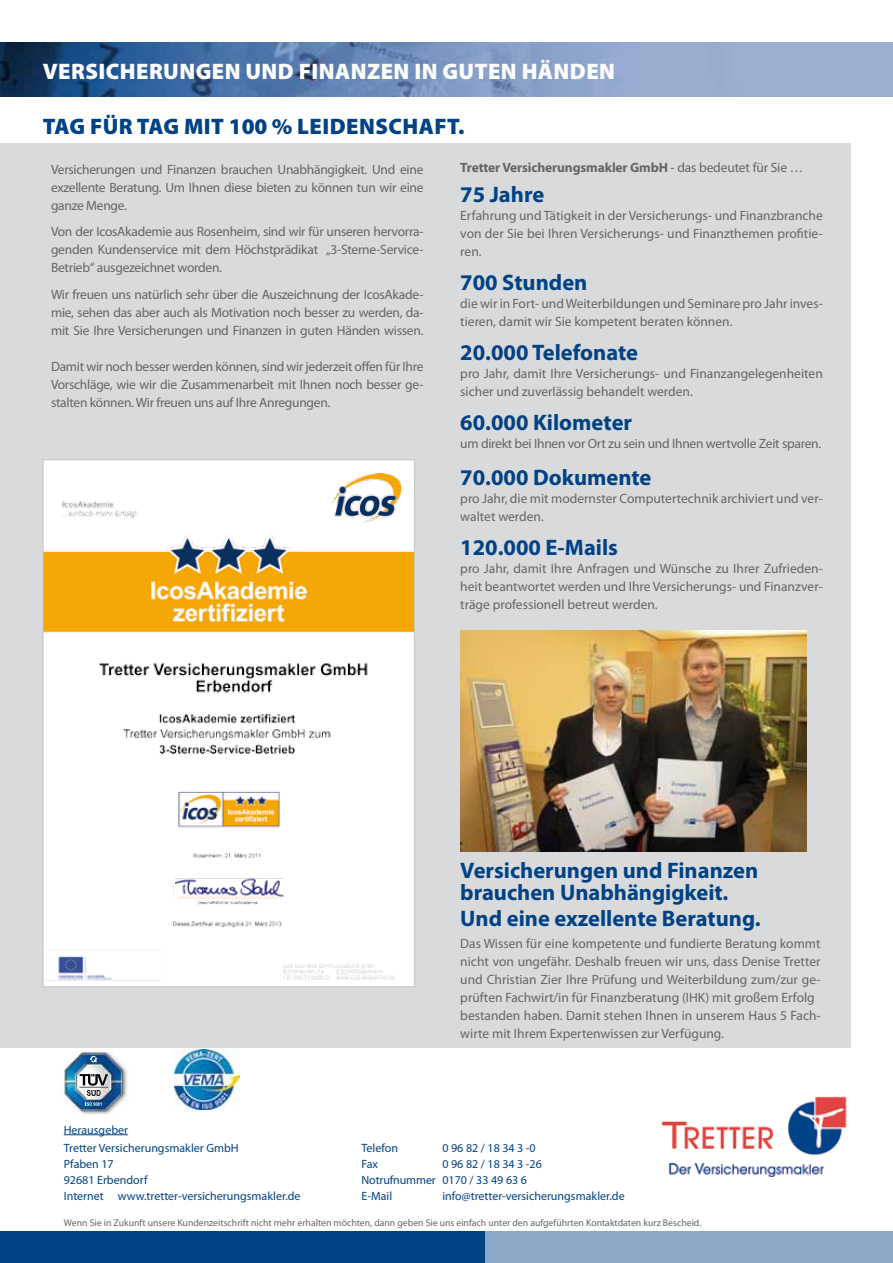
<style>
.page{position:relative;width:893px;height:1263px;background:#fff}
.page>*{position:absolute;margin:0;border:0;box-sizing:border-box;transform-origin:0 0}
.t1{font:700 22.5px/22.5px "Myriad Pro";color:#004284}
.t2{font:900 22.5px "Myriad Pro";letter-spacing:.02em;color:#fff}
.t3{font:900 22.5px "Myriad Pro";letter-spacing:.02em;color:#004284}
.t4{font:13.5px/18px "Myriad Pro";color:#646567;text-align:justify}
.t5{font:13.5px "Myriad Pro";letter-spacing:-.02em;color:#646567}
.t6{font:700 13.5px "Myriad Pro";letter-spacing:-.01em;color:#646567}
.t7{font:12px/15.8px "Myriad Pro";color:#004284}
.t8{font:9.75px "Myriad Pro";color:#646567}
.s1{font-weight:400}
</style>
<div class="page">
<img style="left:64px;top:1051px;width:63px;height:64px">
<svg style="left:79px;top:1074px;width:29px;height:22px"></svg>
<svg style="left:90px;top:1056px;width:8px;height:6px"></svg>
<svg style="left:86px;top:1102px;width:16px;height:4px"></svg>
<div style="left:0;top:1231px;width:893px;height:32px;background:#004284"></div>
<div style="left:485px;top:1231px;width:408px;height:32px;background:#8ca9c7"></div>
<img style="left:0;top:43px;width:893px;height:54px">
<hr style="left:64px;top:1134px;width:64px;height:1px;background:#004284">
<img style="left:661px;top:1096px;width:186px;height:80px">
<div style="left:0;top:144px;width:850px;height:904px;background:#d9dadb"></div>
<img style="left:174px;top:1050px;width:65px;height:60px">
<div style="left:43px;top:460px;width:371px;height:527px;background:#fff"></div>
<img style="left:45px;top:473px;width:368px;height:508px">
<img style="left:460px;top:631px;width:346px;height:220px">
<h1 class="t2" style="left:43px;top:57px;width:574px">VERSICHERUNGEN UND FINANZEN IN GUTEN HÄNDEN</h1>
<h1 class="t3" style="left:43px;top:111px;width:423px">TAG FÜR TAG MIT 100 % LEIDENSCHAFT.</h1>
<p class="t4" style="left:51px;top:160px;width:374px">Versicherungen und Finanzen brauchen Unabhängigkeit. Und eine exzellente Beratung. Um Ihnen diese bieten zu können tun wir eine ganze Menge.</p>
<p class="t4" style="left:51px;top:223px;width:374px">Von der IcosAkademie aus Rosenheim, sind wir für unseren hervorra&shy;genden Kundenservice mit dem Höchstprädikat „3-Sterne-Service-Betrieb“ ausgezeichnet worden.</p>
<p class="t4" style="left:51px;top:285px;width:374px">Wir freuen uns natürlich sehr über die Auszeichnung der IcosAkade&shy;mie, sehen das aber auch als Motivation noch besser zu werden, da&shy;mit Sie Ihre Versicherungen und Finanzen in guten Händen wissen.</p>
<p class="t4" style="left:51px;top:357px;width:374px">Damit wir noch besser werden können, sind wir jederzeit offen für Ihre Vorschläge, wie wir die Zusammenarbeit mit Ihnen noch besser ge&shy;stalten können. Wir freuen uns auf Ihre Anregungen.</p>
<p class="t6" style="left:460px;top:159px;width:344px">Tretter Versicherungsmakler GmbH <span class="s1">- das bedeutet für Sie …</span></p>
<h1 class="t1" style="left:460px;top:182px;width:85px">75 Jahre</h1>
<p class="t4" style="left:460px;top:206px;width:364px">Erfahrung und Tätigkeit in der Versicherungs- und Finanzbranche von der Sie bei Ihren Versicherungs- und Finanzthemen profitie&shy;ren.</p>
<h1 class="t1" style="left:460px;top:270px;width:129px">700 Stunden</h1>
<p class="t4" style="left:460px;top:294px;width:364px">die wir in Fort- und Weiterbildungen und Seminare pro Jahr inves&shy;tieren, damit wir Sie kompetent beraten können.</p>
<h1 class="t1" style="left:460px;top:340px;width:179px">20.000 Telefonate</h1>
<p class="t4" style="left:460px;top:364px;width:364px">pro Jahr, damit Ihre Versicherungs- und Finanzangelegenheiten sicher und zuverlässig behandelt werden.</p>
<h1 class="t1" style="left:460px;top:410px;width:173px">60.000 Kilometer</h1>
<p class="t5" style="left:460px;top:435px;width:362px">um direkt bei Ihnen vor Ort zu sein und Ihnen wertvolle Zeit sparen.</p>
<h1 class="t1" style="left:460px;top:466px;width:193px">70.000 Dokumente</h1>
<p class="t4" style="left:460px;top:490px;width:364px">pro Jahr, die mit modernster Computertechnik archiviert und ver&shy;waltet werden.</p>
<h1 class="t1" style="left:460px;top:536px;width:159px">120.000 E-Mails</h1>
<p class="t4" style="left:460px;top:560px;width:364px">pro Jahr, damit Ihre Anfragen und Wünsche zu Ihrer Zufrieden&shy;heit beantwortet werden und Ihre Versicherungs- und Finanzver&shy;träge professionell betreut werden.</p>
<p class="t7" style="left:64px;top:1121px;width:66px">Herausgeber</p>
<h1 class="t1" style="left:460px;top:858px;width:300px">Versicherungen und Finanzen brauchen Unabhängigkeit.</h1>
<h1 class="t1" style="left:460px;top:906px;width:302px">Und eine exzellente Beratung.</h1>
<p class="t4" style="left:460px;top:934px;width:362px;text-align:left">Das Wissen für eine kompetente und fundierte Beratung kommt nicht von ungefähr. Deshalb freuen wir uns, dass Denise Tretter und Christian Zier Ihre Prüfung und Weiterbildung zum/zur ge&shy;prüften Fachwirt/in für Finanzberatung (IHK) mit großem Erfolg bestanden haben. Damit stehen Ihnen in unserem Haus 5 Fach&shy;wirte mit Ihrem Expertenwissen zur Verfügung.</p>
<p class="t7" style="left:64px;top:1140px;width:238px">Tretter Versicherungsmakler GmbH<br>Pfaben 17<br>92681 Erbendorf<br>Internet www.tretter-versicherungsmakler.de</p>
<p class="t7" style="left:361px;top:1140px;width:38px">Telefon</p>
<p class="t7" style="left:442px;top:1140px;width:95px">0 96 82 / 18 34 3 -0</p>
<p class="t7" style="left:361px;top:1156px;width:182px;text-indent:81px">0 96 82 / 18 34 3 -26<br>Notrufnummer 0170 / 33 49 63 6<br>E-Mail</p>
<p class="t7" style="left:361px;top:1156px;width:18px">Fax</p>
<p class="t7" style="left:442px;top:1187px;width:184px">info@tretter-versicherungsmakler.de</p>
<p class="t8" style="left:64px;top:1217px;width:639px">Wenn Sie in Zukunft unsere Kundenzeitschrift nicht mehr erhalten möchten, dann geben Sie uns einfach unter den aufgeführten Kontaktdaten kurz Bescheid.</p>
</div>
